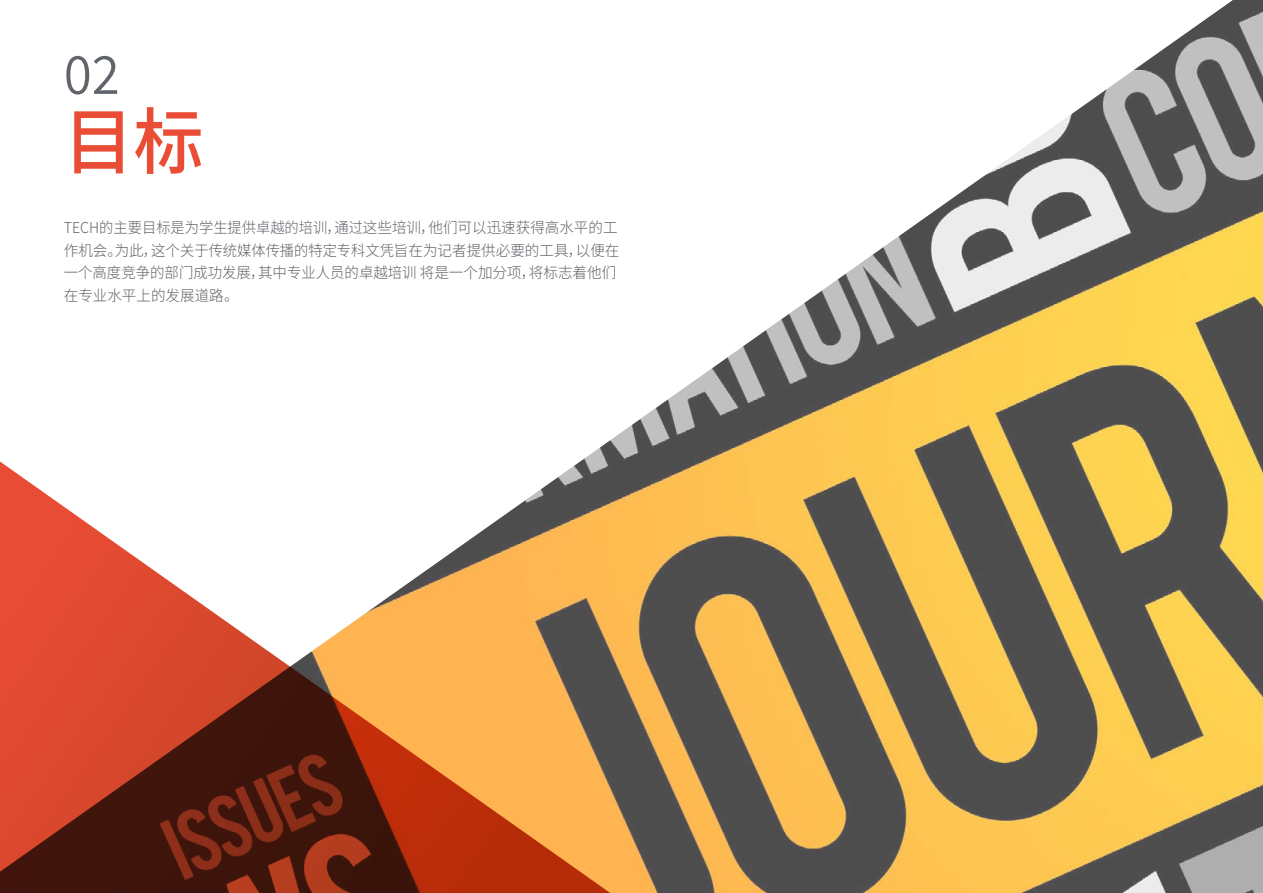
<style>
.page{position:relative;width:1263px;height:893px;background:#fff}
.page>*{position:absolute;margin:0;border:0;box-sizing:border-box;transform-origin:0 0}
.t1{font:500 72px "Source Han Sans CN";color:#e94d35}
.t2{font:52.5px "Source Han Sans CN";color:#61646a}
.t3{font:300 15px/22.5px "Source Han Sans CN";color:#61646a;scale:.95 1}
</style>
<div class="page">
<img style="left:602px;top:0;width:661px;height:893px">
<svg style="left:0;top:446px;width:640px;height:447px"></svg>
<h2 class="t2" style="left:64px;top:45px;width:57px">02</h2>
<h1 class="t1" style="left:64px;top:101px;width:141px">目标</h1>
<p class="t3" style="left:64px;top:217px;width:586px">TECH的主要目标是为学生提供卓越的培训，通过这些培训，他们可以迅速获得高水平的工作机会。为此，这个关于传统媒体传播的特定专科文凭旨在为记者提供必要的工具，以便在一个高度竞争的部门成功发展，其中专业人员的卓越培训 将是一个加分项，将标志着他们在专业水平上的发展道路。</p>
</div>
